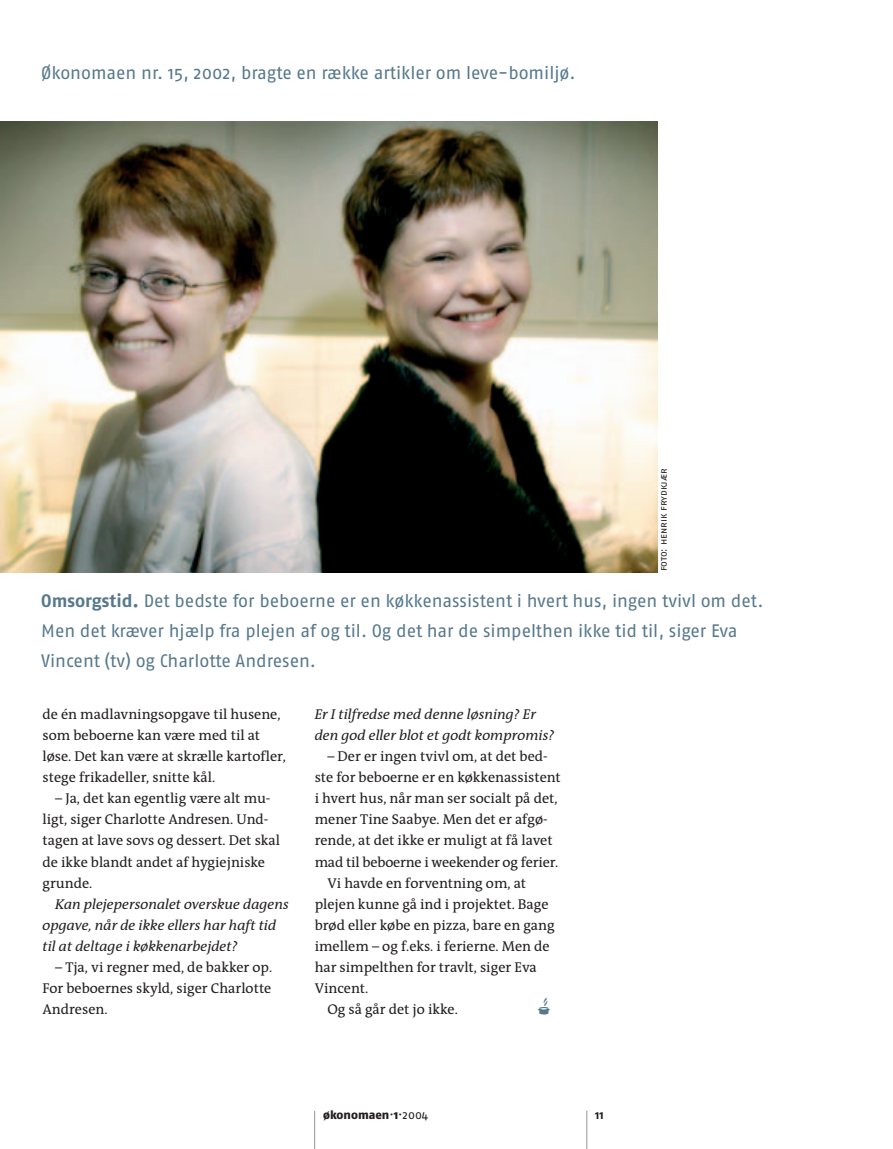
<style>
.page{position:relative;width:893px;height:1149px;background:#fff}
.page>*{position:absolute;margin:0;border:0;box-sizing:border-box;transform-origin:0 0}
.t1{font:22.5px "Okonoma Logo";color:#56788c}
.t2{font:18px/30px "Fago No";letter-spacing:-.005em;color:#56788c}
.t3{font:14.25px/21px "The Antiqua B5";color:#231f20}
.t4{font:italic 14.25px/21px "The Antiqua B5 i";color:#231f20}
.t5{font:12px "Fago No Exb";color:#231f20}
.t6{font:700 12px "Fago No";color:#231f20}
.t7{font:9.75px "Fago No Regular Caps";letter-spacing:-.005em;color:#231f20}
.s1{font-weight:700}
.s2{font-family:"Fago No"}
</style>
<div class="page">
<hr style="left:314px;top:1110px;width:1px;height:38px;background:#939598">
<hr style="left:587px;top:1110px;width:1px;height:38px;background:#939598">
<img style="left:0;top:121px;width:657px;height:451px">
<p class="t2" style="left:41px;top:59px;width:536px">Økonomaen nr. 15, 2002, bragte en række artikler om leve-bomiljø.</p>
<p class="t7" style="left:658px;top:571px;width:104px;rotate:-90deg">foto: henrik frydkjær</p>
<p class="t2" style="left:41px;top:587px;width:724px"><span class="s1">Omsorgstid.</span> Det bedste for beboerne er en køkkenassistent i hvert hus, ingen tvivl om det.<br>Men det kræver hjælp fra plejen af og til. Og det har de simpelthen ikke tid til, siger Eva<br>Vincent (tv) og Charlotte Andresen.</p>
<p class="t3" style="left:43px;top:705px;width:245px">de én madlavningsopgave til husene, som beboerne kan være med til at løse. Det kan være at skrælle kartofler, stege frikadeller, snitte kål.</p>
<p class="t3" style="left:43px;top:789px;width:239px;text-indent:13px">– Ja, det kan egentlig være alt mu&shy;ligt, siger Charlotte Andresen. Und&shy;tagen at lave sovs og dessert. Det skal de ikke blandt andet af hygiejniske grunde.</p>
<p class="t4" style="left:43px;top:894px;width:248px;text-indent:13px">Kan plejepersonalet overskue dagens opgave, når de ikke ellers har haft tid til at deltage i køkkenarbejdet?</p>
<p class="t3" style="left:43px;top:957px;width:231px;text-align:justify;text-indent:13px">– Tja, vi regner med, de bakker op.<br>For beboernes skyld, siger Charlotte Andresen.</p>
<p class="t4" style="left:315px;top:705px;width:241px">Er I tilfredse med denne løsning? Er den god eller blot et godt kompromis?</p>
<p class="t3" style="left:327px;top:747px;width:222px">– Der er ingen tvivl om, at det bed-</p>
<p class="t3" style="left:315px;top:768px;width:248px">ste for beboerne er en køkkenassistent</p>
<p class="t3" style="left:315px;top:789px;width:244px">i hvert hus, når man ser socialt på det,</p>
<p class="t3" style="left:315px;top:810px;width:235px">mener Tine Saabye. Men det er afgø-</p>
<p class="t3" style="left:315px;top:831px;width:239px">rende, at det ikke er muligt at få lavet</p>
<p class="t3" style="left:315px;top:852px;width:245px">mad til beboerne i weekender og ferier.</p>
<p class="t3" style="left:327px;top:873px;width:200px">Vi havde en forventning om, at</p>
<p class="t3" style="left:315px;top:894px;width:235px">plejen kunne gå ind i projektet. Bage</p>
<p class="t3" style="left:315px;top:915px;width:241px">brød eller købe en pizza, bare en gang</p>
<p class="t3" style="left:315px;top:936px;width:236px">imellem – og f.eks. i ferierne. Men de</p>
<p class="t3" style="left:315px;top:957px;width:224px">har simpelthen for travlt, siger Eva</p>
<p class="t3" style="left:315px;top:978px;width:55px">Vincent.</p>
<p class="t3" style="left:327px;top:999px;width:132px">Og så går det jo ikke.</p>
<h1 class="t1" style="left:540px;top:992px;width:15px">A</h1>
<p class="t5" style="left:323px;top:1109px;width:107px">økonomaen<span class="s2">·</span>1<span class="s2">·2004</span></p>
<p class="t6" style="left:595px;top:1109px;width:10px">11</p>
</div>
